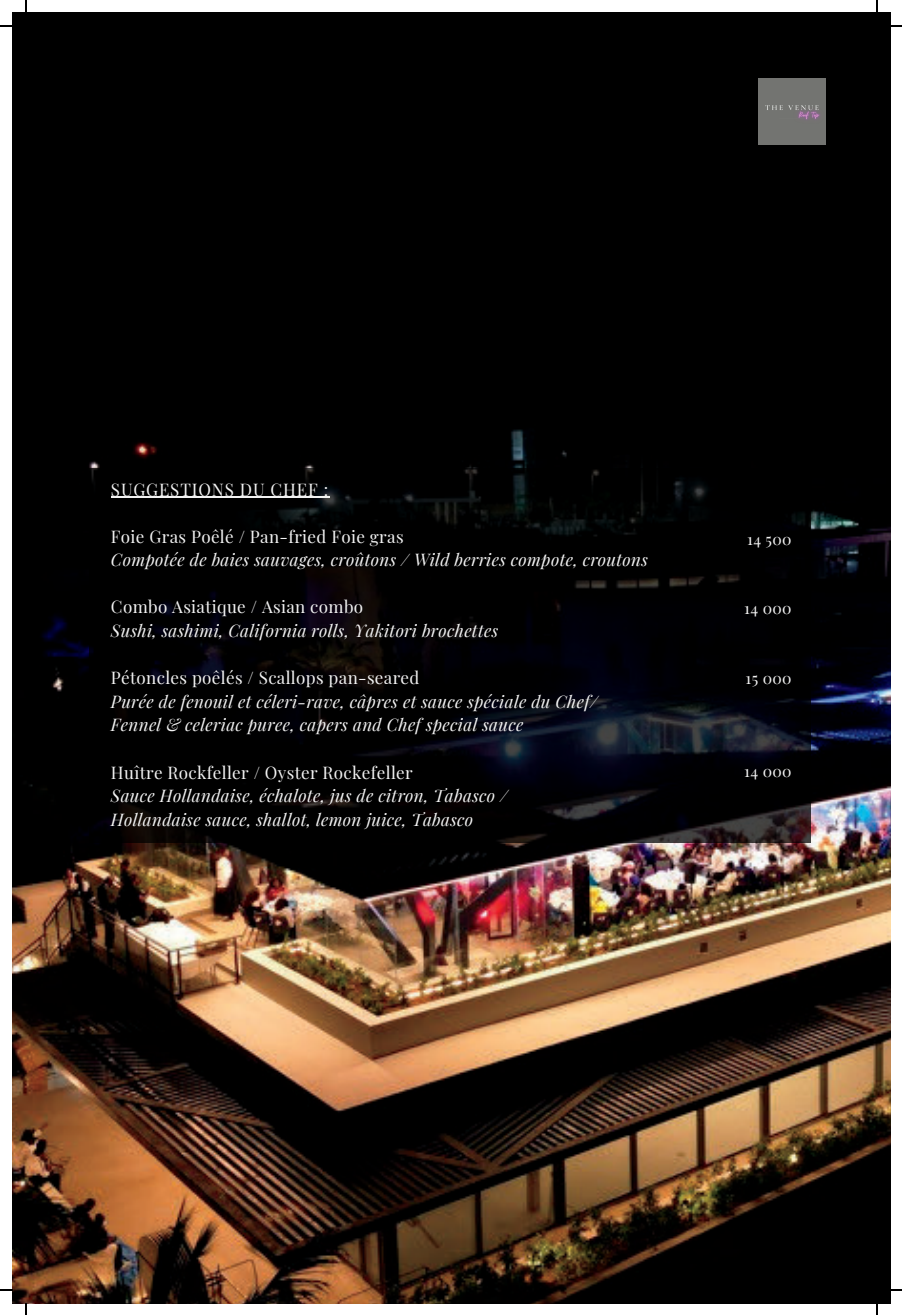
<style>
.page{position:relative;width:902px;height:1315px;background:#fff}
.page>*{position:absolute;margin:0;border:0;box-sizing:border-box;transform-origin:0 0}
.t1{font:italic 17.1px/23.5px "Playfair Display";letter-spacing:.02em;color:#f3f3f3}
.t2{font:17.1px "Playfair Display";letter-spacing:.02em;color:#f3f3f3}
.t3{font:17.1px "Playfair Display";letter-spacing:.05em;color:#f3f3f3}
.t4{font:15.75px "Playfair Display";letter-spacing:.02em;color:#f3f3f3}
</style>
<div class="page">
<img style="left:12px;top:12px;width:878px;height:1291px">
<svg style="left:89px;top:468px;width:722px;height:374px;background:#030305"></svg>
<hr style="left:111px;top:496px;width:218px;height:1px;background:#f3f3f3">
<div style="left:758px;top:78px;width:67px;height:66px;background:#737471"></div>
<svg style="left:26px;top:0;width:1px;height:12px"></svg>
<svg style="left:0;top:26px;width:12px;height:1px"></svg>
<svg style="left:876px;top:0;width:2px;height:12px"></svg>
<svg style="left:890px;top:26px;width:12px;height:1px"></svg>
<svg style="left:0;top:1289px;width:12px;height:1px"></svg>
<svg style="left:876px;top:1303px;width:2px;height:11px"></svg>
<svg style="left:890px;top:1289px;width:12px;height:1px"></svg>
<p class="t3" style="left:111px;top:477px;width:219px">SUGGESTIONS DU CHEF :</p>
<p class="t2" style="left:111px;top:524px;width:294px">Foie Gras Poêlé / Pan-fried Foie gras</p>
<p class="t1" style="left:111px;top:547px;width:538px">Compotée de baies sauvages, croûtons / Wild berries compote, croutons</p>
<p class="t2" style="left:111px;top:595px;width:254px">Combo Asiatique / Asian combo</p>
<p class="t1" style="left:111px;top:618px;width:389px">Sushi, sashimi, California rolls, Yakitori brochettes</p>
<p class="t2" style="left:111px;top:665px;width:310px">Pétoncles poêlés / Scallops pan-seared</p>
<p class="t1" style="left:111px;top:689px;width:488px">Purée de fenouil et céleri-rave, câpres et sauce spéciale du Chef/<br>Fennel &amp; celeriac puree, capers and Chef special sauce</p>
<p class="t2" style="left:111px;top:760px;width:303px">Huître Rockfeller / Oyster Rockefeller</p>
<p class="t1" style="left:111px;top:783px;width:398px">Sauce Hollandaise, échalote, jus de citron, Tabasco /<br>Hollandaise sauce, shallot, lemon juice, Tabasco</p>
<p class="t4" style="left:747px;top:527px;width:46px">14 500</p>
<p class="t4" style="left:744px;top:597px;width:49px">14 000</p>
<p class="t4" style="left:745px;top:667px;width:48px">15 000</p>
<p class="t4" style="left:744px;top:760px;width:49px">14 000</p>
</div>
